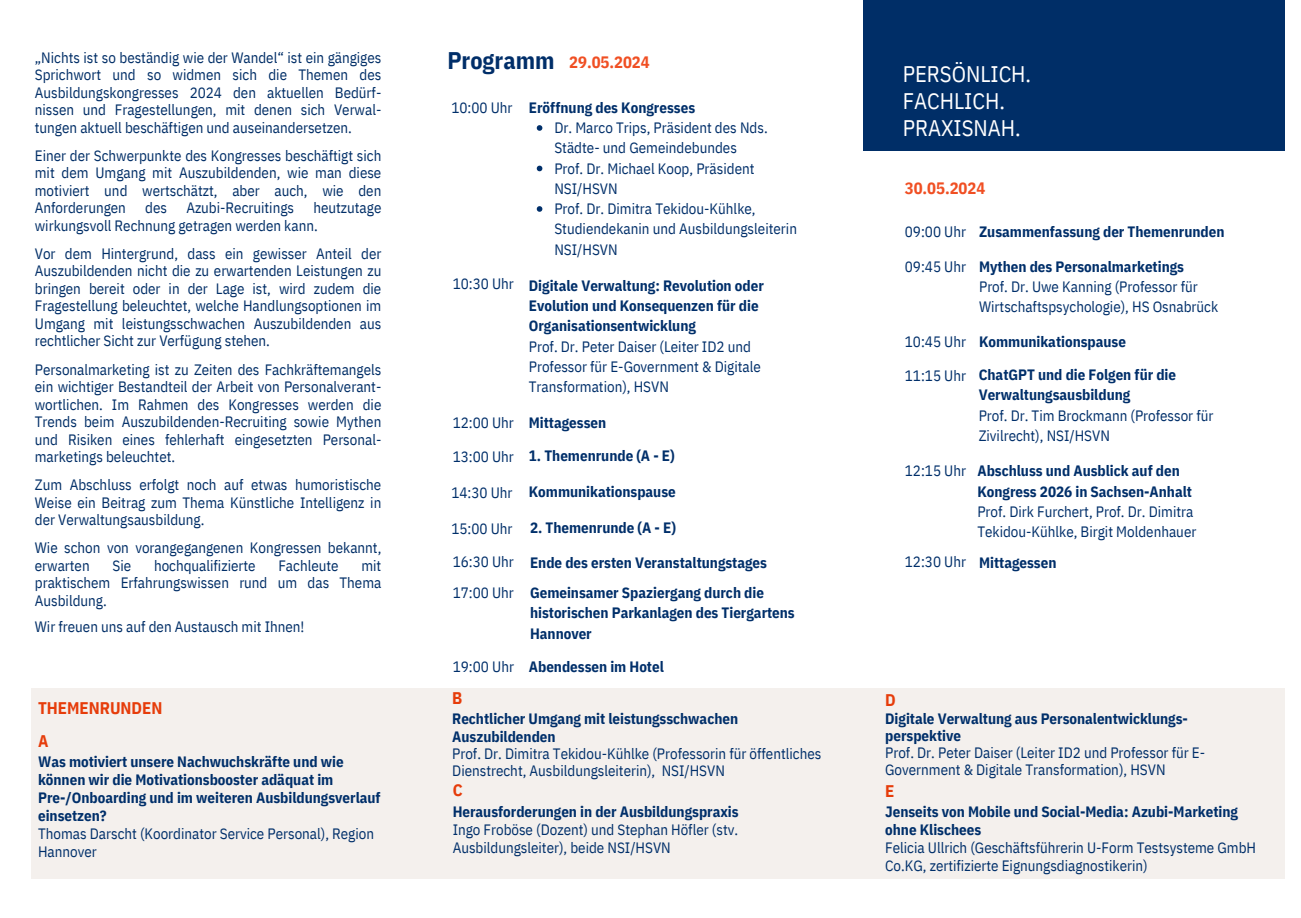
<style>
.page{position:relative;width:1301px;height:918px;background:#fff}
.page>*{position:absolute;margin:0;border:0;box-sizing:border-box;transform-origin:0 0}
.t1{font:700 24px "IBM Plex Sans Cond";color:#002e69}
.t2{font:22.5px/27px "IBM Plex Sans Cond";color:#fff}
.t3{font:700 16.8px "IBM Plex Sans Cond";color:#e63c0a}
.t4{font:700 16.5px "IBM Plex Sans Cond";color:#f04f23}
.t5{font:15px/17.5px "IBM Plex Sans Cond";color:#002e67;text-align:justify}
.t6{font:15px/20.2px "IBM Plex Sans Cond";color:#002f6a}
.t7{font:700 15px/20.2px "IBM Plex Sans Cond";color:#002f6a}
</style>
<div class="page">
<div style="left:863px;top:0;width:421px;height:151px;background:#002e67"></div>
<div style="left:31px;top:689px;width:1253px;height:190px;background:#f4f0ed"></div>
<svg style="left:536px;top:125px;width:6px;height:6px"></svg>
<svg style="left:536px;top:166px;width:6px;height:5px"></svg>
<svg style="left:536px;top:206px;width:6px;height:6px"></svg>
<p class="t5" style="left:35px;top:48px;width:348px">„Nichts ist so beständig wie der Wandel“ ist ein gängiges Sprichwort und so widmen sich die Themen des Ausbildungskongresses 2024 den aktuellen Bedürf&shy;nissen und Fragestellungen, mit denen sich Verwal&shy;tungen aktuell beschäftigen und auseinandersetzen.</p>
<p class="t5" style="left:35px;top:146px;width:348px">Einer der Schwerpunkte des Kongresses beschäftigt sich mit dem Umgang mit Auszubildenden, wie man diese motiviert und wertschätzt, aber auch, wie den Anforderungen</p>
<p class="t5" style="left:35px;top:199px;width:348px;text-indent:278px">heutzutage wirkungsvoll Rechnung getragen werden kann.</p>
<p class="t5" style="left:35px;top:245px;width:348px">Vor dem Hintergrund, dass ein gewisser Anteil der Auszubildenden nicht die zu erwartenden Leistungen zu bringen bereit oder in der Lage ist, wird zudem die Fragestellung beleuchtet, welche Handlungsoptionen im Umgang mit leistungsschwachen Auszubildenden aus rechtlicher Sicht zur Verfügung stehen.</p>
<p class="t5" style="left:35px;top:360px;width:348px">Personalmarketing ist zu Zeiten des Fachkräftemangels ein wichtiger Bestandteil der Arbeit von Personalverant&shy;wortlichen. Im Rahmen des Kongresses werden die Trends beim Auszubildenden-Recruiting sowie Mythen und Risiken eines fehlerhaft eingesetzten Personal&shy;marketings beleuchtet.</p>
<p class="t5" style="left:35px;top:476px;width:348px">Zum Abschluss erfolgt noch auf etwas humoristische Weise ein Beitrag zum Thema Künstliche Intelligenz in der Verwaltungsausbildung.</p>
<p class="t5" style="left:35px;top:539px;width:348px">Wie schon von vorangegangenen Kongressen bekannt, erwarten</p>
<p class="t5" style="left:145px;top:199px;width:23px">des</p>
<p class="t5" style="left:186px;top:199px;width:109px">Azubi-Recruitings</p>
<p class="t5" style="left:112px;top:556px;width:20px">Sie</p>
<p class="t5" style="left:154px;top:556px;width:103px">hochqualifizierte</p>
<p class="t5" style="left:278px;top:556px;width:62px">Fachleute</p>
<p class="t5" style="left:35px;top:556px;width:348px;text-indent:326px">mit praktischem Erfahrungswissen rund um das Thema Ausbildung.</p>
<p class="t5" style="left:35px;top:618px;width:271px">Wir freuen uns auf den Austausch mit Ihnen!</p>
<p class="t3" style="left:38px;top:696px;width:126px">THEMENRUNDEN</p>
<p class="t3" style="left:38px;top:729px;width:12px">A</p>
<p class="t7" style="left:38px;top:752px;width:344px;line-height:18px">Was motiviert unsere Nachwuchskräfte und wie können wir die Motivationsbooster adäquat im Pre-/Onboarding und im weiteren Ausbildungsverlauf einsetzen?</p>
<p class="t6" style="left:38px;top:824px;width:337px;line-height:18px">Thomas Darscht (Koordinator Service Personal), Region<br>Hannover</p>
<p class="t1" style="left:447px;top:45px;width:109px">Programm</p>
<p class="t4" style="left:569px;top:51px;width:82px">29.05.2024</p>
<p class="t2" style="left:902px;top:60px;width:130px">PERSÖNLICH.</p>
<p class="t2" style="left:902px;top:87px;width:119px">FACHLICH.<br>PRAXISNAH.</p>
<p class="t7" style="left:529px;top:97px;width:168px">Eröffnung des Kongresses</p>
<p class="t6" style="left:554px;top:117px;width:215px">Dr. Marco Trips, Präsident des Nds.<br>Städte- und Gemeindebundes</p>
<p class="t6" style="left:554px;top:158px;width:202px">Prof. Dr. Michael Koop, Präsident<br>NSI/HSVN</p>
<p class="t6" style="left:554px;top:198px;width:244px">Prof. Dr. Dimitra Tekidou-Kühlke,<br>Studiendekanin und Ausbildungsleiterin<br>NSI/HSVN</p>
<p class="t7" style="left:529px;top:275px;width:236px">Digitale Verwaltung: Revolution oder<br>Evolution und Konsequenzen für die<br>Organisationsentwicklung</p>
<p class="t6" style="left:529px;top:336px;width:233px">Prof. Dr. Peter Daiser (Leiter ID2 und<br>Professor für E-Government &amp; Digitale<br>Transformation), HSVN</p>
<p class="t6" style="left:451px;top:97px;width:63px">10:00 Uhr</p>
<p class="t4" style="left:904px;top:177px;width:82px">30.05.2024</p>
<p class="t6" style="left:904px;top:222px;width:63px">09:00 Uhr</p>
<p class="t7" style="left:979px;top:222px;width:247px">Zusammenfassung der Themenrunden</p>
<p class="t6" style="left:904px;top:256px;width:63px">09:45 Uhr</p>
<p class="t7" style="left:979px;top:256px;width:206px">Mythen des Personalmarketings</p>
<p class="t6" style="left:979px;top:276px;width:240px">Prof. Dr. Uwe Kanning (Professor für<br>Wirtschaftspsychologie), HS Osnabrück</p>
<p class="t6" style="left:904px;top:331px;width:63px">10:45 Uhr</p>
<p class="t7" style="left:979px;top:331px;width:148px">Kommunikationspause</p>
<p class="t6" style="left:904px;top:366px;width:63px">11:15 Uhr</p>
<p class="t7" style="left:978px;top:364px;width:199px">ChatGPT und die Folgen für die<br>Verwaltungsausbildung</p>
<p class="t6" style="left:978px;top:405px;width:236px">Prof. Dr. Tim Brockmann (Professor für<br>Zivilrecht), NSI/HSVN</p>
<p class="t6" style="left:904px;top:460px;width:63px">12:15 Uhr</p>
<p class="t7" style="left:977px;top:461px;width:216px">Abschluss und Ausblick auf den<br>Kongress 2026 in Sachsen-Anhalt</p>
<p class="t6" style="left:977px;top:501px;width:220px">Prof. Dirk Furchert, Prof. Dr. Dimitra<br>Tekidou-Kühlke, Birgit Moldenhauer</p>
<p class="t6" style="left:904px;top:552px;width:63px">12:30 Uhr</p>
<p class="t7" style="left:979px;top:552px;width:79px">Mittagessen</p>
<p class="t6" style="left:452px;top:274px;width:63px">10:30 Uhr</p>
<p class="t6" style="left:452px;top:412px;width:63px">12:00 Uhr</p>
<p class="t7" style="left:529px;top:412px;width:79px">Mittagessen</p>
<p class="t6" style="left:452px;top:446px;width:63px">13:00 Uhr</p>
<p class="t7" style="left:529px;top:446px;width:147px">1. Themenrunde (A - E)</p>
<p class="t6" style="left:451px;top:482px;width:63px">14:30 Uhr</p>
<p class="t7" style="left:529px;top:482px;width:148px">Kommunikationspause</p>
<p class="t6" style="left:451px;top:519px;width:63px">15:00 Uhr</p>
<p class="t6" style="left:452px;top:552px;width:63px">16:30 Uhr</p>
<p class="t7" style="left:530px;top:552px;width:238px">Ende des ersten Veranstaltungstages</p>
<p class="t6" style="left:452px;top:582px;width:63px">17:00 Uhr</p>
<p class="t7" style="left:530px;top:582px;width:266px">Gemeinsamer Spaziergang durch die historischen Parkanlagen des Tiergartens<br>Hannover</p>
<p class="t6" style="left:453px;top:657px;width:63px">19:00 Uhr</p>
<p class="t7" style="left:529px;top:656px;width:136px">Abendessen im Hotel</p>
<p class="t7" style="left:530px;top:518px;width:147px">2. Themenrunde (A - E)</p>
<p class="t3" style="left:452px;top:687px;width:12px">B</p>
<p class="t7" style="left:452px;top:710px;width:287px;line-height:18px">Rechtlicher Umgang mit leistungsschwachen<br>Auszubildenden</p>
<p class="t6" style="left:452px;top:745px;width:370px;line-height:16.8px">Prof. Dr. Dimitra Tekidou-Kühlke (Professorin für öffentliches<br>Dienstrecht, Ausbildungsleiterin), NSI/HSVN</p>
<p class="t3" style="left:452px;top:779px;width:11px">C</p>
<p class="t7" style="left:452px;top:801px;width:287px">Herausforderungen in der Ausbildungspraxis</p>
<p class="t6" style="left:452px;top:820px;width:287px;line-height:18px">Ingo Froböse (Dozent) und Stephan Höfler (stv.<br>Ausbildungsleiter), beide NSI/HSVN</p>
<p class="t3" style="left:885px;top:689px;width:12px">D</p>
<p class="t7" style="left:885px;top:710px;width:304px;line-height:16.8px">Digitale Verwaltung aus Personalentwicklungs&shy;perspektive</p>
<p class="t6" style="left:885px;top:744px;width:321px;line-height:16.8px">Prof. Dr. Peter Daiser (Leiter ID2 und Professor für E-<br>Government &amp; Digitale Transformation), HSVN</p>
<p class="t3" style="left:885px;top:779px;width:11px">E</p>
<p class="t7" style="left:885px;top:802px;width:354px;line-height:18px">Jenseits von Mobile und Social-Media: Azubi-Marketing ohne Klischees</p>
<p class="t6" style="left:885px;top:838px;width:372px;line-height:18px">Felicia Ullrich (Geschäftsführerin U-Form Testsysteme GmbH<br>Co.KG, zertifizierte Eignungsdiagnostikerin)</p>
</div>
